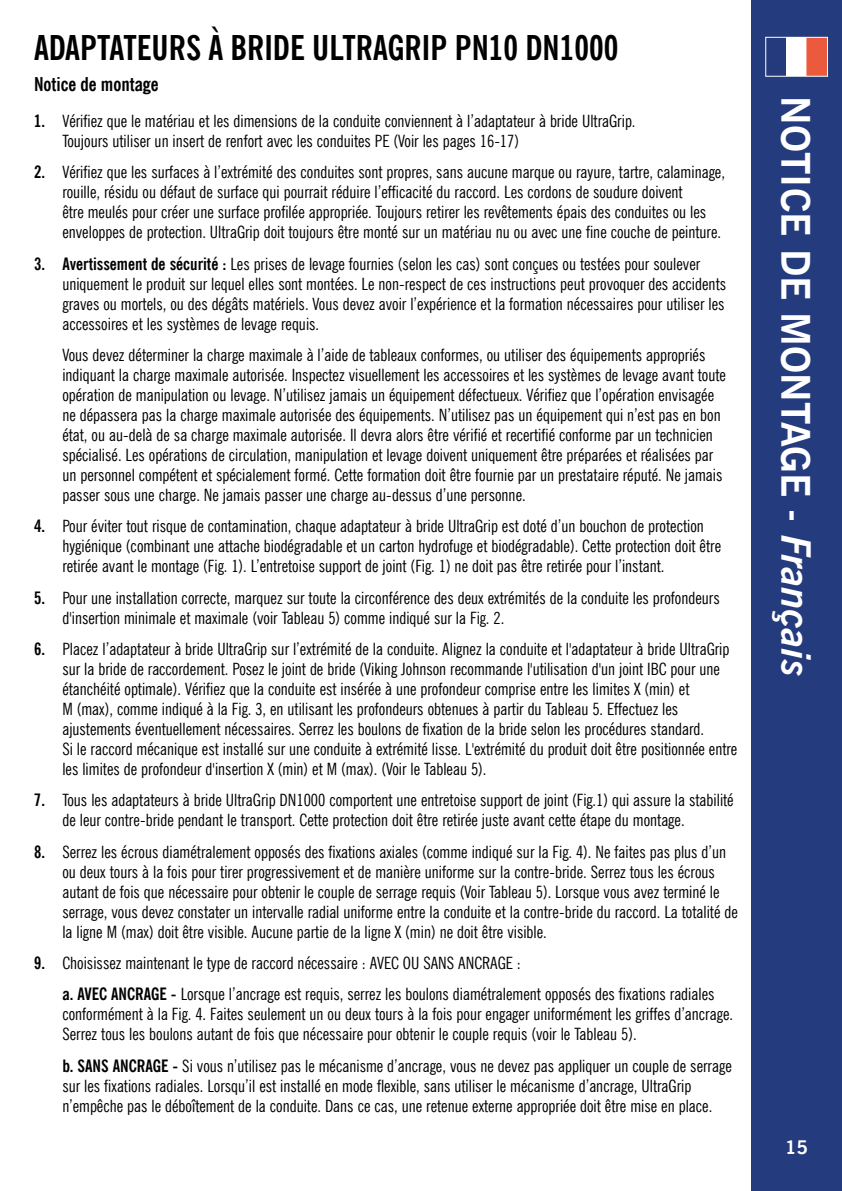
<style>
.page{position:relative;width:842px;height:1191px;background:#fff}
.page>*{position:absolute;margin:0;border:0;box-sizing:border-box;transform-origin:0 0}
.t1{font:700 40px "News Gothic BT";color:#fff}
.t2{font:700 condensed 34px "News Gothic BT";color:#000}
.t3{font:700 condensed 19px "News Gothic BT";color:#000}
.t4{font:700 19px "News Gothic BT";color:#fff}
.t5{font:condensed 17px/20px "News Gothic BT";color:#000}
.s1{font-weight:700}
.s2{font-style:italic}
</style>
<div class="page">
<div style="left:751px;top:0;width:91px;height:1191px;background:#243b7d"></div>
<svg style="left:786px;top:39px;width:40px;height:36px"></svg>
<div style="left:765px;top:37px;width:63px;height:40px;border:1px solid #fff"></div>
<h2 class="t2" style="left:34px;top:27px;width:586px">ADAPTATEURS À BRIDE ULTRAGRIP PN10 DN1000</h2>
<p class="t3" style="left:34px;top:73px;width:126px">Notice de montage</p>
<p class="t5" style="left:62px;top:111px;width:575px;text-indent:-28px"><span class="s1">1.</span> Vérifiez que le matériau et les dimensions de la conduite conviennent à l’adaptateur à bride UltraGrip.<br>Toujours utiliser un insert de renfort avec les conduites PE (Voir les pages 16-17)</p>
<p class="t5" style="left:62px;top:162px;width:664px;text-indent:-28px"><span class="s1">2.</span> Vérifiez que les surfaces à l’extrémité des conduites sont propres, sans aucune marque ou rayure, tartre, calaminage, rouille, résidu ou défaut de surface qui pourrait réduire l’efficacité du raccord. Les cordons de soudure doivent<br>être meulés pour créer une surface profilée appropriée. Toujours retirer les revêtements épais des conduites ou les enveloppes de protection. UltraGrip doit toujours être monté sur un matériau nu ou avec une fine couche de peinture.</p>
<p class="t5" style="left:62px;top:253px;width:665px;text-indent:-28px"><span class="s1">3. Avertissement de sécurité :</span> Les prises de levage fournies (selon les cas) sont conçues ou testées pour soulever uniquement le produit sur lequel elles sont montées. Le non-respect de ces instructions peut provoquer des accidents graves ou mortels, ou des dégâts matériels. Vous devez avoir l’expérience et la formation nécessaires pour utiliser les accessoires et les systèmes de levage requis.</p>
<p class="t5" style="left:62px;top:345px;width:665px">Vous devez déterminer la charge maximale à l’aide de tableaux conformes, ou utiliser des équipements appropriés indiquant la charge maximale autorisée. Inspectez visuellement les accessoires et les systèmes de levage avant toute opération de manipulation ou levage. N’utilisez jamais un équipement défectueux. Vérifiez que l’opération envisagée ne dépassera pas la charge maximale autorisée des équipements. N’utilisez pas un équipement qui n’est pas en bon état, ou au-delà de sa charge maximale autorisée. Il devra alors être vérifié et recertifié conforme par un technicien spécialisé. Les opérations de circulation, manipulation et levage doivent uniquement être préparées et réalisées par un personnel compétent et spécialement formé. Cette formation doit être fournie par un prestataire réputé. Ne jamais passer sous une charge. Ne jamais passer une charge au-dessus d’une personne.</p>
<p class="t5" style="left:62px;top:516px;width:660px;text-indent:-28px"><span class="s1">4.</span> Pour éviter tout risque de contamination, chaque adaptateur à bride UltraGrip est doté d’un bouchon de protection hygiénique (combinant une attache biodégradable et un carton hydrofuge et biodégradable). Cette protection doit être retirée avant le montage (Fig. 1). L’entretoise support de joint (Fig. 1) ne doit pas être retirée pour l’instant.</p>
<p class="t5" style="left:62px;top:587px;width:659px;text-indent:-28px"><span class="s1">5.</span> Pour une installation correcte, marquez sur toute la circonférence des deux extrémités de la conduite les profondeurs d'insertion minimale et maximale (voir Tableau 5) comme indiqué sur la Fig. 2.</p>
<p class="t5" style="left:62px;top:639px;width:677px;text-indent:-28px"><span class="s1">6.</span> Placez l’adaptateur à bride UltraGrip sur l’extrémité de la conduite. Alignez la conduite et l'adaptateur à bride UltraGrip sur la bride de raccordement. Posez le joint de bride (Viking Johnson recommande l'utilisation d'un joint IBC pour une étanchéité optimale). Vérifiez que la conduite est insérée à une profondeur comprise entre les limites X (min) et<br>M (max), comme indiqué à la Fig. 3, en utilisant les profondeurs obtenues à partir du Tableau 5. Effectuez les ajustements éventuellement nécessaires. Serrez les boulons de fixation de la bride selon les procédures standard.<br>Si le raccord mécanique est installé sur une conduite à extrémité lisse. L'extrémité du produit doit être positionnée entre les limites de profondeur d'insertion X (min) et M (max). (Voir le Tableau 5).</p>
<p class="t5" style="left:62px;top:790px;width:673px;text-indent:-28px"><span class="s1">7.</span> Tous les adaptateurs à bride UltraGrip DN1000 comportent une entretoise support de joint (Fig.1) qui assure la stabilité de leur contre-bride pendant le transport. Cette protection doit être retirée juste avant cette étape du montage.</p>
<p class="t5" style="left:62px;top:841px;width:677px;text-indent:-28px"><span class="s1">8.</span> Serrez les écrous diamétralement opposés des fixations axiales (comme indiqué sur la Fig. 4). Ne faites pas plus d’un ou deux tours à la fois pour tirer progressivement et de manière uniforme sur la contre-bride. Serrez tous les écrous autant de fois que nécessaire pour obtenir le couple de serrage requis (Voir Tableau 5). Lorsque vous avez terminé le serrage, vous devez constater un intervalle radial uniforme entre la conduite et la contre-bride du raccord. La totalité de la ligne M (max) doit être visible. Aucune partie de la ligne X (min) ne doit être visible.</p>
<p class="t5" style="left:62px;top:947px;width:654px;line-height:31.4px;text-indent:-28px"><span class="s1">9.</span> Choisissez maintenant le type de raccord nécessaire : AVEC OU SANS ANCRAGE :<br><span class="s1">a. AVEC ANCRAGE -</span> Lorsque l’ancrage est requis, serrez les boulons diamétralement opposés des fixations radiales</p>
<p class="t5" style="left:62px;top:1004px;width:672px">conformément à la Fig. 4. Faites seulement un ou deux tours à la fois pour engager uniformément les griffes d’ancrage.<br>Serrez tous les boulons autant de fois que nécessaire pour obtenir le couple requis (voir le Tableau 5).</p>
<p class="t5" style="left:62px;top:1055px;width:671px"><span class="s1">b. SANS ANCRAGE -</span> Si vous n’utilisez pas le mécanisme d’ancrage, vous ne devez pas appliquer un couple de serrage sur les fixations radiales. Lorsqu’il est installé en mode flexible, sans utiliser le mécanisme d’ancrage, UltraGrip n’empêche pas le déboîtement de la conduite. Dans ce cas, une retenue externe appropriée doit être mise en place.</p>
<h1 class="t1" style="left:820px;top:96px;width:583px;rotate:90deg">NOTICE DE MONTAGE - <span class="s2">Français</span></h1>
<p class="t4" style="left:785px;top:1135px;width:25px">15</p>
</div>
